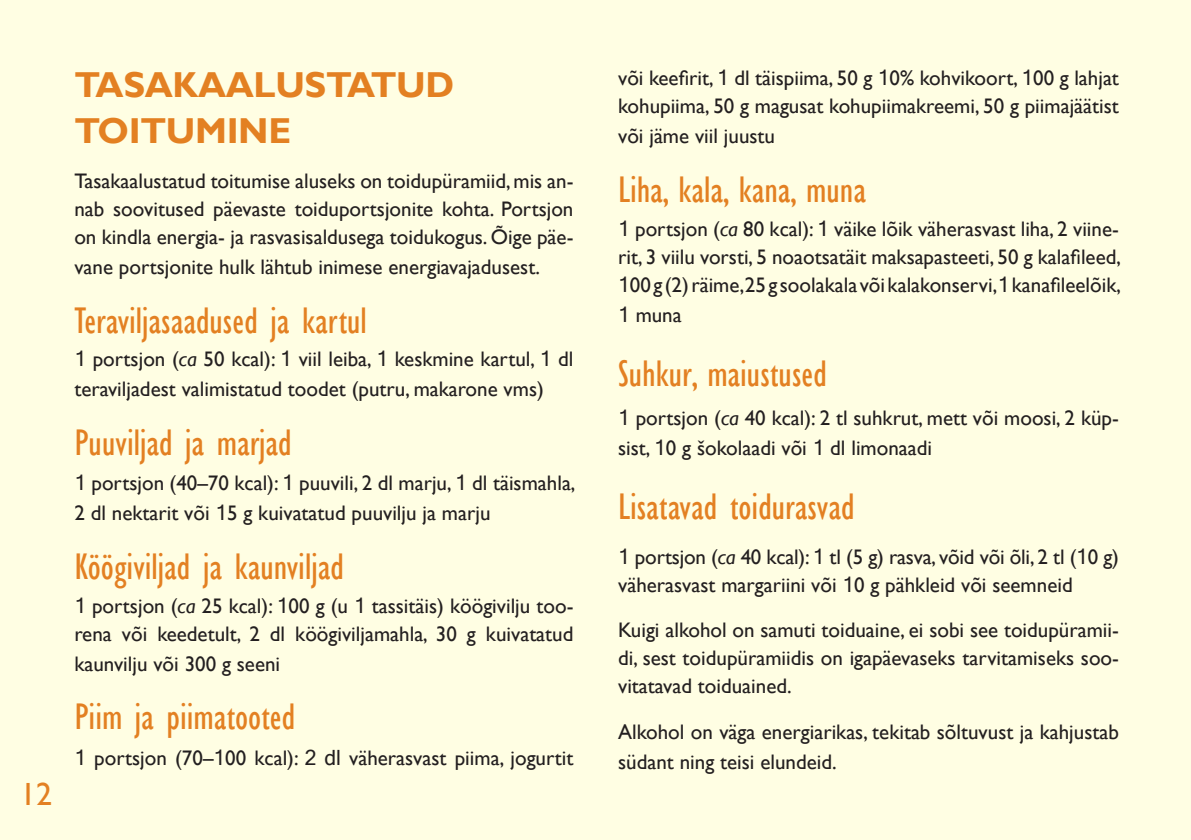
<style>
.page{position:relative;width:1191px;height:840px;background:#fff}
.page>*{position:absolute;margin:0;border:0;box-sizing:border-box;transform-origin:0 0}
.t1{font:condensed 38px "Gill Sans";color:#e38022}
.t2{font:700 36px/46px "Gill Sans";letter-spacing:-.01em;color:#e38022}
.t3{font:32px "Gill Sans";color:#e38022}
.t4{font:21px/28px "Gill Sans";color:#231f20}
.s1{font-family:"Microsoft Sans Serif"}
.s2{font-style:italic}
</style>
<div class="page">
<div style="left:0;top:0;width:1191px;height:839px;background:#fffee3"></div>
<h3 class="t3" style="left:20px;top:775px;width:33px">12</h3>
<h2 class="t2" style="left:74px;top:63px;width:381px">TASAKAAL USTATUD<br>TOITUMINE</h2>
<p class="t4" style="left:74px;top:167px;width:500px;text-align:justify">Tasakaalustatud toitumise aluseks on toidupüramiid, mis an&shy;nab soovitused päevaste toiduportsjonite kohta. Portsjon on kindla energia- ja rasvasisaldusega toidukogus. Õige päe-</p>
<p class="t4" style="left:74px;top:253px;width:467px">vane portsjonite hulk lähtub inimese energiavajadusest.</p>
<h1 class="t1" style="left:74px;top:297px;width:294px">Teraviljasaadused ja kartul</h1>
<p class="t4" style="left:74px;top:344px;width:500px;line-height:30px"><span class="s1">1</span> portsjon (<span class="s2">ca</span> 50 kcal): <span class="s1">1</span> viil leiba, <span class="s1">1</span> keskmine kartul, <span class="s1">1</span> dl teraviljadest valimistatud toodet (putru, makarone vms)</p>
<h1 class="t1" style="left:74px;top:419px;width:219px">Puuviljad ja marjad</h1>
<p class="t4" style="left:74px;top:468px;width:503px;line-height:30px"><span class="s1">1</span> portsjon (40–70 kcal): <span class="s1">1</span> puuvili, 2 dl marju, <span class="s1">1</span> dl täismahla,<br>2 dl nektarit või <span class="s1">1</span>5 g kuivatatud puuvilju ja marju</p>
<h1 class="t1" style="left:74px;top:543px;width:271px">Köögiviljad ja kaunviljad</h1>
<p class="t4" style="left:74px;top:591px;width:500px"><span class="s1">1</span> portsjon (<span class="s2">ca</span> 25 kcal): <span class="s1">1</span>00 g (u <span class="s1">1</span> tassitäis) köögivilju too&shy;rena või keedetult, 2 dl köögiviljamahla, 30 g kuivatatud</p>
<p class="t4" style="left:74px;top:649px;width:207px">kaunvilju või 300 g seeni</p>
<h1 class="t1" style="left:74px;top:693px;width:222px">Piim ja piimatooted</h1>
<p class="t4" style="left:74px;top:743px;width:500px"><span class="s1">1</span> portsjon (70–<span class="s1">1</span>00 kcal): <span class="s1">2 dl</span> väherasvast piima, jogurtit</p>
<p class="t4" style="left:618px;top:65px;width:502px">või keefirit, <span class="s1">1</span> dl täispiima, 50 g <span class="s1">1</span>0% kohvikoort, <span class="s1">1</span>00 g lahjat kohupiima, 50 g magusat kohupiimakreemi, 50 g piimajäätist</p>
<p class="t4" style="left:618px;top:123px;width:158px">või jäme viil juustu</p>
<h1 class="t1" style="left:618px;top:167px;width:249px">Liha, kala, kana, muna</h1>
<p class="t4" style="left:618px;top:215px;width:504px;text-align:justify"><span class="s1">1</span> portsjon (<span class="s2">ca</span> 80 kcal): <span class="s1">1</span> väike lõik väherasvast liha, 2 viine&shy;rit, 3 viilu vorsti, 5 noaotsatäit maksapasteeti, 50 g kalafileed, <span class="s1">1</span>00 g (2) räime,25 g soolakala või kalakonservi,<span class="s1">1</span> kanafileelõik,</p>
<p class="t4" style="left:618px;top:301px;width:65px"><span class="s1">1</span> muna</p>
<h1 class="t1" style="left:618px;top:350px;width:210px">Suhkur, maiustused</h1>
<p class="t4" style="left:618px;top:403px;width:502px;line-height:30px"><span class="s1">1</span> portsjon (<span class="s2">ca</span> 40 kcal): 2 tl suhkrut, mett või moosi, 2 küp&shy;sist, <span class="s1">1</span>0 g šokolaadi või <span class="s1">1</span> dl limonaadi</p>
<h1 class="t1" style="left:618px;top:484px;width:238px">Lisatavad toidurasvad</h1>
<p class="t4" style="left:618px;top:543px;width:502px"><span class="s1">1</span> portsjon (<span class="s2">ca</span> 40 kcal): <span class="s1">1</span> tl (5 g) rasva, võid või õli, 2 tl (<span class="s1">1</span>0 g) väherasvast margariini või <span class="s1">1</span>0 g pähkleid või seemneid</p>
<p class="t4" style="left:618px;top:616px;width:502px;text-align:justify">Kuigi alkohol on samuti toiduaine, ei sobi see toidupüramii&shy;di, sest toidupüramiidis on igapäevaseks tarvitamiseks soo&shy;vitatavad toiduained.</p>
<p class="t4" style="left:618px;top:716px;width:502px;line-height:30px">Alkohol on väga energiarikas, tekitab sõltuvust ja kahjustab südant ning teisi elundeid.</p>
</div>
